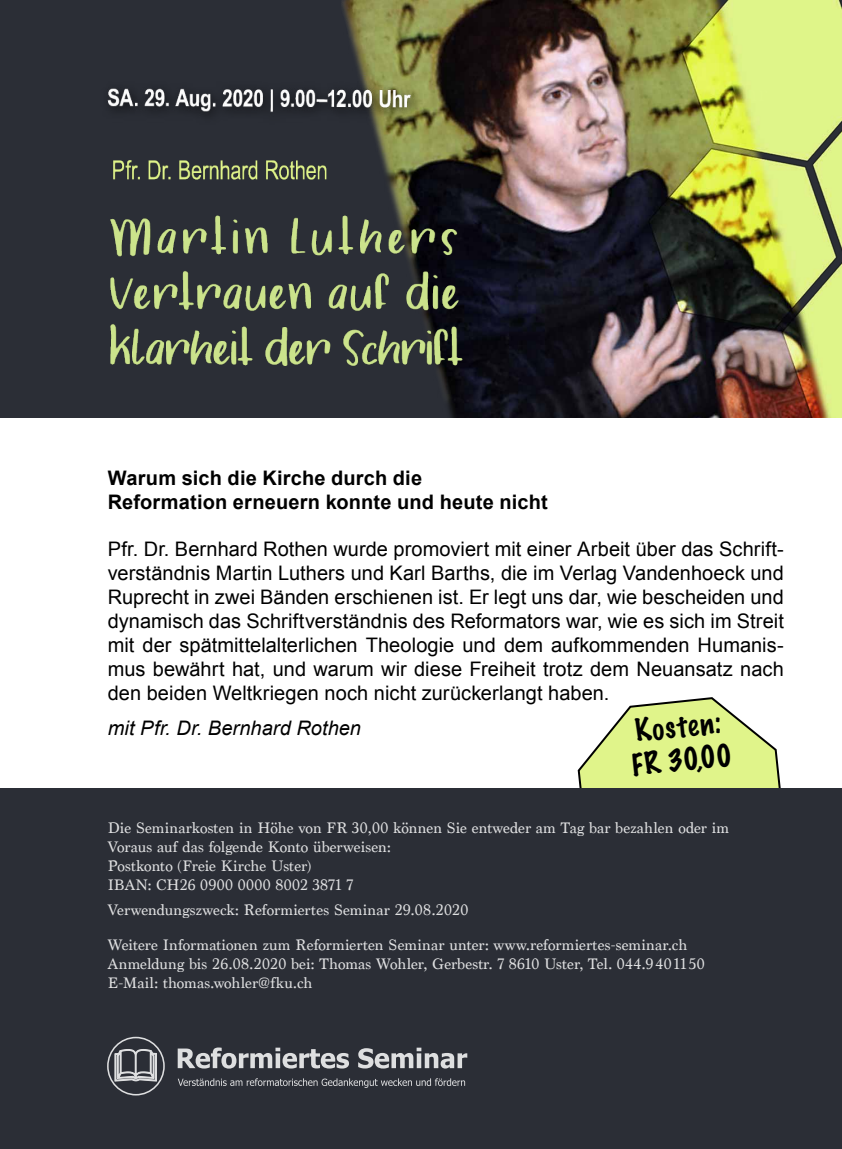
<style>
.page{position:relative;width:842px;height:1149px;background:#fff}
.page>*{position:absolute;margin:0;border:0;box-sizing:border-box;transform-origin:0 0}
.t1{font:100 28px/33.6px "Marker Felt";color:#000}
.t2{font:20px/24px "Arial";letter-spacing:.005em;color:#000;text-align:justify}
.t3{font:700 20px/24px "Arial";letter-spacing:.01em;color:#000}
.t4{font:italic 20px "Arial";letter-spacing:.005em;color:#000}
.t5{font:16px/19.2px "Marion";letter-spacing:.005em;color:#fff}
</style>
<div class="page">
<svg style="left:577px;top:697px;width:204px;height:91px"></svg>
<div style="left:0;top:788px;width:842px;height:360px;background:#2b2e36"></div>
<div style="left:0;top:0;width:342px;height:417px;background:#2b2e36"></div>
<svg style="left:178px;top:1047px;width:171px;height:21px"></svg>
<svg style="left:358px;top:1047px;width:109px;height:21px"></svg>
<svg style="left:178px;top:1077px;width:287px;height:10px"></svg>
<svg style="left:114px;top:1048px;width:43px;height:33px"></svg>
<div style="left:108px;top:1036px;width:57px;height:59px;border:2px solid #fff;border-radius:50%"></div>
<img style="left:342px;top:0;width:500px;height:417px">
<img style="left:111px;top:216px;width:352px;height:150px">
<img style="left:101px;top:82px;width:322px;height:42px">
<img style="left:113px;top:161px;width:213px;height:18px">
<p class="t3" style="left:108px;top:466px;width:442px">Warum sich die Kirche durch die<br>Reformation erneuern konnte und heute nicht</p>
<p class="t2" style="left:108px;top:536px;width:678px">Pfr. Dr. Bernhard Rothen wurde promoviert mit einer Arbeit über das Schrift&shy;verständnis Martin Luthers und Karl Barths, die im Verlag Vandenhoeck und Ruprecht in zwei Bänden erschienen ist. Er legt uns dar, wie bescheiden und dynamisch das Schriftverständnis des Reformators war, wie es sich im Streit mit der spätmittelalterlichen Theologie und dem aufkommenden Humanis&shy;mus bewährt hat, und warum wir diese Freiheit trotz dem Neuansatz nach den beiden Weltkriegen noch nicht zurückerlangt haben.</p>
<p class="t4" style="left:108px;top:715px;width:255px">mit Pfr. Dr. Bernhard Rothen</p>
<h1 class="t1" style="left:626px;top:714px;width:102px;rotate:-6deg">Kosten:<br>FR 30,00</h1>
<p class="t5" style="left:108px;top:817px;width:623px">Die Seminarkosten in Höhe von FR 30,00 können Sie entweder am Tag bar bezahlen oder im Voraus auf das folgende Konto überweisen:<br>Postkonto (Freie Kirche Uster)<br>IBAN: CH26 0900 0000 8002 3871 7</p>
<p class="t5" style="left:108px;top:892px;width:581px;line-height:34.4px">Verwendungszweck: Reformiertes Seminar 29.08.2020<br>Weitere Informationen zum Reformierten Seminar unter: www.reformiertes-seminar.ch</p>
<p class="t5" style="left:108px;top:953px;width:598px">Anmeldung bis 26.08.2020 bei: Thomas Wohler, Gerbestr. 7 8610 Uster, Tel. 044.940 11 50<br>E-Mail: thomas.wohler@fku.ch</p>
</div>
